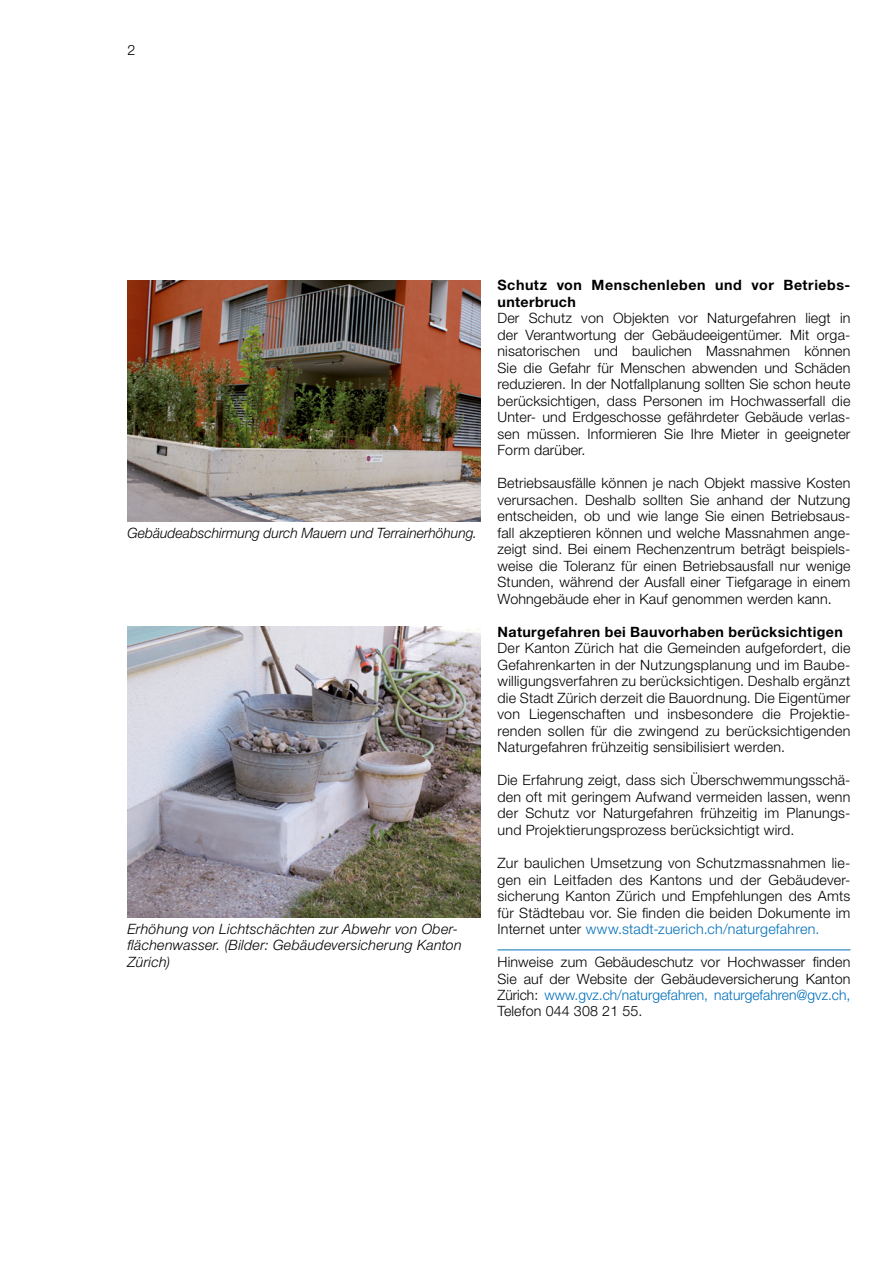
<style>
.page{position:relative;width:893px;height:1263px;background:#fff}
.page>*{position:absolute;margin:0;border:0;box-sizing:border-box;transform-origin:0 0}
.t1{font:300 14.25px/16.5px "Helvetica Neue LT";letter-spacing:.015em;color:#000;text-align:justify}
.t2{font:italic 300 14.25px/16.5px "Helvetica Neue LT";letter-spacing:.01em;color:#000}
.t3{font:700 14.25px/16.5px "Helvetica Neue LT";letter-spacing:.03em;color:#000}
.s1{color:#006fba}
</style>
<div class="page">
<img style="left:128px;top:626px;width:352px;height:291px">
<img style="left:128px;top:280px;width:352px;height:241px">
<hr style="left:497px;top:949px;width:353px;height:1px;background:#006fba">
<p class="t1" style="left:128px;top:41px;width:9px">2</p>
<p class="t2" style="left:128px;top:524px;width:351px">Gebäudeabschirmung durch Mauern und Terrainerhöhung.</p>
<p class="t2" style="left:128px;top:920px;width:336px">Erhöhung von Lichtschächten zur Abwehr von Ober&shy;flächenwasser. (Bilder: Gebäudeversicherung Kanton<br>Zürich)</p>
<p class="t3" style="left:497px;top:277px;width:354px">Schutz von Menschenleben und vor Betriebs&shy;unterbruch</p>
<p class="t1" style="left:497px;top:310px;width:354px">Der Schutz von Objekten vor Naturgefahren liegt in der Verantwortung der Gebäudeeigentümer. Mit orga&shy;nisatorischen und baulichen Massnahmen können Sie die Gefahr für Menschen abwenden und Schäden reduzieren. In der Notfallplanung sollten Sie schon heute berücksichtigen, dass Personen im Hochwasserfall die Unter- und Erdgeschosse gefährdeter Gebäude verlas&shy;sen müssen. Informieren Sie Ihre Mieter in geeigneter Form darüber.</p>
<p class="t1" style="left:497px;top:475px;width:354px">Betriebsausfälle können je nach Objekt massive Kosten verursachen. Deshalb sollten Sie anhand der Nutzung entscheiden, ob und wie lange Sie einen Betriebsaus&shy;fall akzeptieren können und welche Massnahmen ange&shy;zeigt sind. Bei einem Rechenzentrum beträgt beispiels&shy;weise die Toleranz für einen Betriebsausfall nur wenige Stunden, während der Ausfall einer Tiefgarage in einem Wohngebäude eher in Kauf genommen werden kann.</p>
<p class="t3" style="left:497px;top:623px;width:347px">Naturgefahren bei Bauvorhaben berücksichtigen</p>
<p class="t1" style="left:497px;top:640px;width:354px;text-align:left">Der Kanton Zürich hat die Gemeinden aufgefordert, die Gefahrenkarten in der Nutzungsplanung und im Baube&shy;willigungsverfahren zu berücksichtigen. Deshalb ergänzt die Stadt Zürich derzeit die Bauordnung. Die Eigentümer von Liegenschaften und insbesondere die Projektie&shy;renden sollen für die zwingend zu berücksichtigenden Naturgefahren frühzeitig sensibilisiert werden.</p>
<p class="t1" style="left:497px;top:772px;width:354px;text-align:left">Die Erfahrung zeigt, dass sich Überschwemmungsschä&shy;den oft mit geringem Aufwand vermeiden lassen, wenn der Schutz vor Naturgefahren frühzeitig im Planungs&shy;und Projektierungsprozess berücksichtigt wird.</p>
<p class="t1" style="left:497px;top:854px;width:354px">Zur baulichen Umsetzung von Schutzmassnahmen lie&shy;gen ein Leitfaden des Kantons und der Gebäudever&shy;sicherung Kanton Zürich und Empfehlungen des Amts für Städtebau vor. Sie finden die beiden Dokumente im Internet unter <span class="s1">www.stadt-zuerich.ch/naturgefahren.</span></p>
<p class="t1" style="left:497px;top:953px;width:354px">Hinweise zum Gebäudeschutz vor Hochwasser finden Sie auf der Website der Gebäudeversicherung Kanton Zürich: <span class="s1">www.gvz.ch/naturgefahren, naturgefahren@gvz.ch, </span>Telefon 044 308 21 55.</p>
</div>
